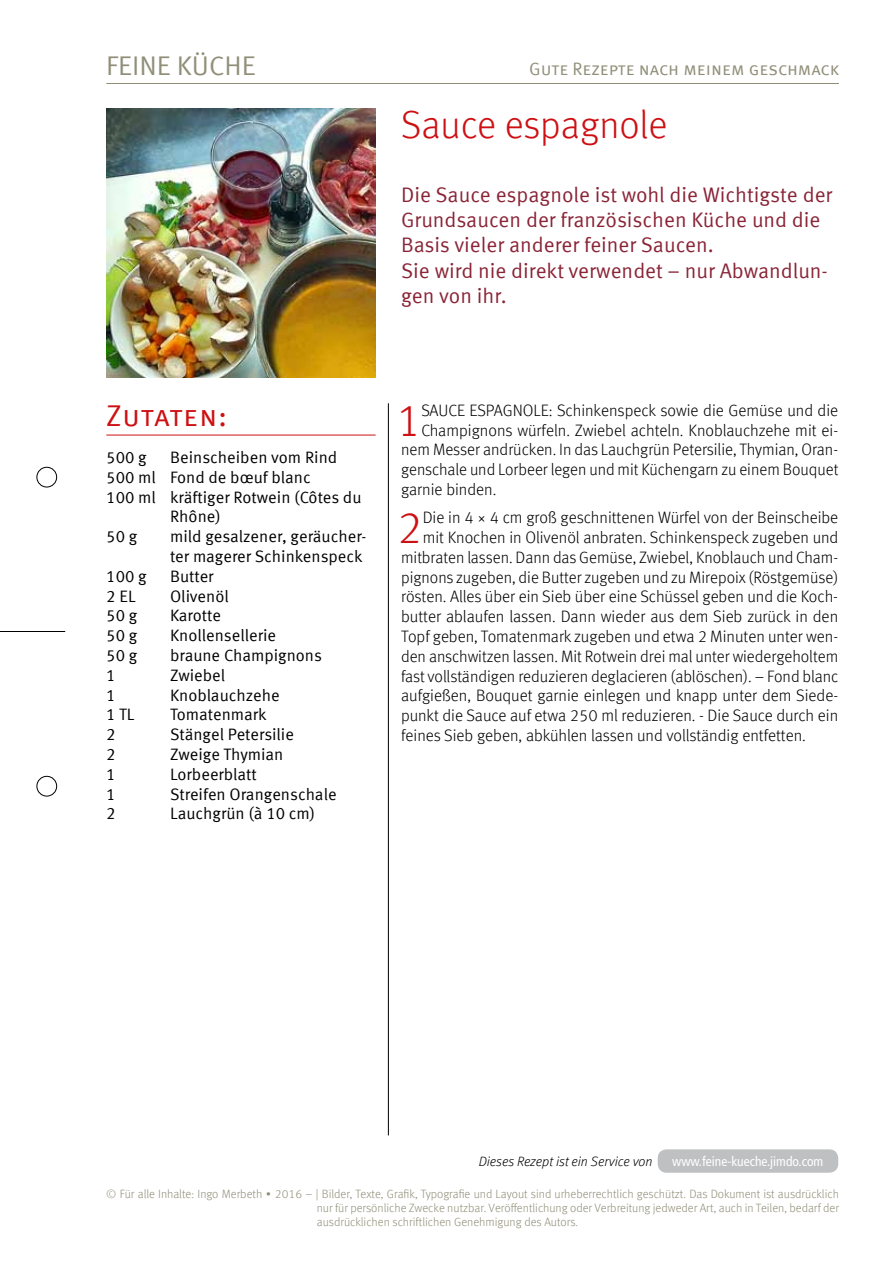
<style>
.page{position:relative;width:893px;height:1263px;background:#fff}
.page>*{position:absolute;margin:0;border:0;box-sizing:border-box;transform-origin:0 0}
.t1{font:300 45.3px "Meta Offc";color:#cd1013}
.t2{font:300 39px "Meta Offc";letter-spacing:-.005em;color:#cd1013}
.t3{font:30px "Meta Sc Offc Norm";letter-spacing:.01em;color:#cd1013}
.t4{font:27px "Meta Sc Offc Norm";color:#918f79}
.t5{font:21px/25.2px "Meta Offc Norm";color:#8a2537}
.t6{font:18px "Meta Sc Offc Norm";letter-spacing:-.005em;color:#918f79}
.t7{font:300 16.5px "Meta Offc";color:#000}
.t8{font:16.5px/19.8px "Meta Offc Norm";color:#000}
.t9{font:italic 300 13.5px "Meta Offc";color:#000}
.t10{font:condensed 13.5px "Frutiger LT Std";color:#fff}
.t11{font:300 12px/14.4px "Meta Offc";color:#918f79;text-align:justify}
</style>
<div class="page">
<hr style="left:106px;top:83px;width:733px;height:1px;background:#918f79">
<div style="left:37px;top:467px;width:20px;height:20px;border:1px solid #000;border-radius:50%"></div>
<div style="left:37px;top:776px;width:20px;height:20px;border:1px solid #000;border-radius:50%"></div>
<hr style="left:0;top:631px;width:65px;height:1px;background:#000">
<div style="left:658px;top:1149px;width:180px;height:24px;background:#bfc0c1;border-radius:9px"></div>
<hr style="left:388px;top:403px;width:1px;height:732px;background:#000">
<hr style="left:106px;top:435px;width:270px;height:1px;background:#cd1013">
<img style="left:106px;top:108px;width:270px;height:270px">
<h3 class="t4" style="left:106px;top:50px;width:151px">FEINE KÜCHE</h3>
<p class="t6" style="left:529px;top:58px;width:311px">Gute Rezepte nach meinem geschmack</p>
<h2 class="t2" style="left:401px;top:102px;width:268px">Sauce espagnole</h2>
<p class="t5" style="left:401px;top:183px;width:433px">Die Sauce espagnole ist wohl die Wichtigste der Grundsaucen der französischen Küche und die Basis vieler anderer feiner Saucen.<br>Sie wird nie direkt verwendet – nur Abwandlun&shy;gen von ihr.</p>
<h3 class="t3" style="left:106px;top:398px;width:122px">Zutaten:</h3>
<p class="t8" style="left:106px;top:448px;width:42px">500 g</p>
<p class="t8" style="left:170px;top:448px;width:169px">Beinscheiben vom Rind</p>
<p class="t8" style="left:106px;top:468px;width:206px">500 ml Fond de bœuf blanc</p>
<p class="t8" style="left:106px;top:487px;width:257px">100 ml kräftiger Rotwein (Côtes du</p>
<p class="t8" style="left:170px;top:507px;width:52px">Rhône)</p>
<p class="t8" style="left:106px;top:527px;width:33px">50 g</p>
<p class="t8" style="left:170px;top:527px;width:198px">mild gesalzener, geräucher&shy;ter magerer Schinkenspeck</p>
<p class="t8" style="left:106px;top:567px;width:42px">100 g</p>
<p class="t8" style="left:170px;top:567px;width:45px">Butter</p>
<p class="t8" style="left:106px;top:586px;width:31px">2 EL</p>
<p class="t8" style="left:170px;top:586px;width:60px">Olivenöl</p>
<p class="t8" style="left:106px;top:606px;width:33px">50 g</p>
<p class="t8" style="left:170px;top:606px;width:52px">Karotte</p>
<p class="t8" style="left:106px;top:626px;width:33px">50 g</p>
<p class="t8" style="left:170px;top:626px;width:108px">Knollensellerie</p>
<p class="t8" style="left:106px;top:646px;width:33px">50 g</p>
<p class="t8" style="left:170px;top:646px;width:153px">braune Champignons</p>
<p class="t8" style="left:106px;top:666px;width:11px">1</p>
<p class="t8" style="left:170px;top:666px;width:57px">Zwiebel</p>
<p class="t8" style="left:106px;top:685px;width:11px">1</p>
<p class="t8" style="left:170px;top:685px;width:111px">Knoblauchzehe</p>
<p class="t8" style="left:106px;top:705px;width:30px">1 TL</p>
<p class="t8" style="left:170px;top:705px;width:98px">Tomatenmark</p>
<p class="t8" style="left:106px;top:725px;width:11px">2</p>
<p class="t8" style="left:170px;top:725px;width:125px">Stängel Petersilie</p>
<p class="t8" style="left:106px;top:745px;width:11px">2</p>
<p class="t8" style="left:170px;top:745px;width:115px">Zweige Thymian</p>
<p class="t8" style="left:106px;top:765px;width:11px">1</p>
<p class="t8" style="left:170px;top:765px;width:88px">Lorbeerblatt</p>
<p class="t8" style="left:106px;top:784px;width:11px">1</p>
<p class="t8" style="left:170px;top:784px;width:168px">Streifen Orangenschale</p>
<p class="t8" style="left:106px;top:804px;width:11px">2</p>
<p class="t8" style="left:170px;top:804px;width:147px">Lauchgrün (à 10 cm)</p>
<h1 class="t1" style="left:395px;top:394px;width:27px">1</h1>
<p class="t7" style="left:421px;top:401px;width:418px">SAUCE ESPAGNOLE: Schinkenspeck sowie die Gemüse und die</p>
<p class="t7" style="left:421px;top:420px;width:418px">Champignons würfeln. Zwiebel achteln. Knoblauchzehe mit ei-</p>
<p class="t7" style="left:401px;top:440px;width:439px">nem Messer andrücken. In das Lauchgrün Petersilie, Thymian, Oran-</p>
<p class="t7" style="left:401px;top:460px;width:439px">genschale und Lorbeer legen und mit Küchengarn zu einem Bouquet</p>
<p class="t7" style="left:401px;top:480px;width:97px">garnie binden.</p>
<h1 class="t1" style="left:397px;top:502px;width:27px">2</h1>
<p class="t7" style="left:423px;top:508px;width:417px">Die in 4 × 4 cm groß geschnittenen Würfel von der Beinscheibe</p>
<p class="t7" style="left:423px;top:528px;width:417px">mit Knochen in Olivenöl anbraten. Schinkenspeck zugeben und</p>
<p class="t7" style="left:401px;top:548px;width:439px">mitbraten lassen. Dann das Gemüse, Zwiebel, Knoblauch und Cham-</p>
<p class="t7" style="left:401px;top:567px;width:439px">pignons zugeben, die Butter zugeben und zu Mirepoix (Röstgemüse)</p>
<p class="t7" style="left:401px;top:587px;width:439px">rösten. Alles über ein Sieb über eine Schüssel geben und die Koch-</p>
<p class="t7" style="left:401px;top:607px;width:439px">butter ablaufen lassen. Dann wieder aus dem Sieb zurück in den</p>
<p class="t7" style="left:401px;top:627px;width:439px">Topf geben, Tomatenmark zugeben und etwa 2 Minuten unter wen-</p>
<p class="t7" style="left:401px;top:647px;width:439px">den anschwitzen lassen. Mit Rotwein drei mal unter wiedergeholtem</p>
<p class="t7" style="left:401px;top:666px;width:439px">fast vollständigen reduzieren deglacieren (ablöschen). – Fond blanc</p>
<p class="t7" style="left:401px;top:686px;width:439px">aufgießen, Bouquet garnie einlegen und knapp unter dem Siede-</p>
<p class="t7" style="left:401px;top:706px;width:439px">punkt die Sauce auf etwa 250 ml reduzieren. - Die Sauce durch ein</p>
<p class="t7" style="left:401px;top:726px;width:406px">feines Sieb geben, abkühlen lassen und vollständig entfetten.</p>
<p class="t9" style="left:479px;top:1154px;width:175px">Dieses Rezept ist ein Service von</p>
<p class="t10" style="left:672px;top:1153px;width:153px">www.feine-kueche.jimdo.com</p>
<p class="t11" style="left:317px;top:1186px;width:524px;text-indent:-210px">© Für alle Inhalte: Ingo Merbeth ∙ 2016 – | Bilder, Texte, Grafik, Typografie und Layout sind urheberrechtlich geschützt. Das Dokument ist ausdrücklich nur für persönliche Zwecke nutzbar. Veröffentlichung oder Verbreitung jedweder Art, auch in Teilen, bedarf der ausdrücklichen schriftlichen Genehmigung des Autors.</p>
</div>
